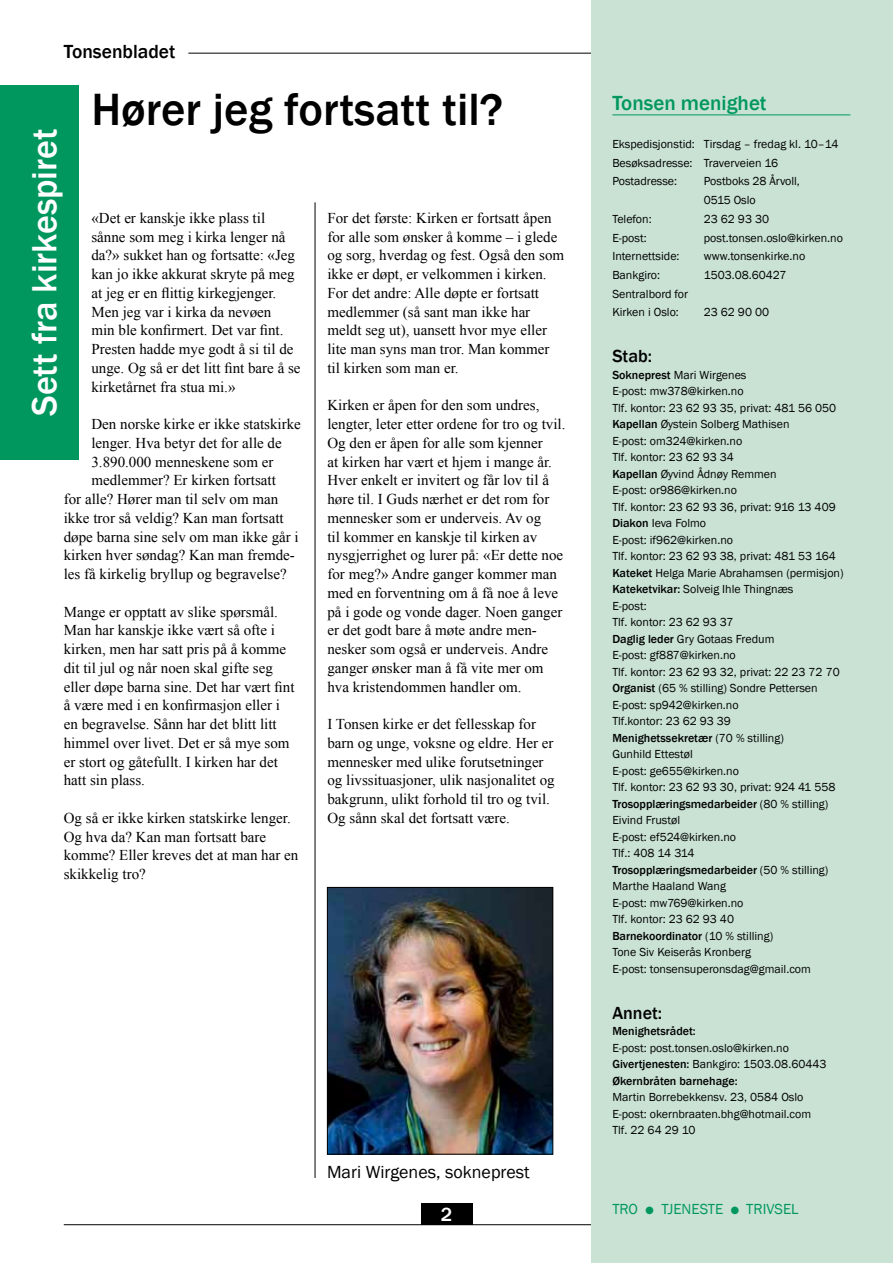
<style>
.page{position:relative;width:893px;height:1263px;background:#fff}
.page>*{position:absolute;margin:0;border:0;box-sizing:border-box;transform-origin:0 0}
.t1{font:500 46.5px "Franklin Gothic";color:#000}
.t2{font:500 36px "Franklin Gothic";color:#fff}
.t3{font:500 21px "Franklin Gothic";color:#00975f}
.t4{font:500 19.5px "Franklin Gothic";color:#000}
.t5{font:500 19.5px "Franklin Gothic";color:#fff}
.t6{font:18px "Franklin Gothic";color:#000}
.t7{font:500 18px "Franklin Gothic";color:#000}
.t8{font:15px/18.8px "Times New Roman";color:#000}
.t9{font:15px "Franklin Gothic";color:#00975f}
.t10{font:12px/16.5px "Franklin Gothic";color:#000}
.t11{font:500 12px "Franklin Gothic";color:#000}
.s1{font-weight:500}
</style>
<div class="page">
<div style="left:0;top:85px;width:79px;height:374px;background:#00975f"></div>
<hr style="left:315px;top:202px;width:1px;height:976px;background:#000">
<img style="left:329px;top:889px;width:222px;height:263px">
<div style="left:327px;top:887px;width:226px;height:267px;border:1px solid #000"></div>
<hr style="left:188px;top:53px;width:705px;height:1px;background:#000">
<hr style="left:64px;top:1224px;width:765px;height:1px;background:#000">
<div style="left:421px;top:1203px;width:51px;height:22px;background:#000"></div>
<div style="left:591px;top:0;width:302px;height:1263px;background:#c9e2d4"></div>
<hr style="left:612px;top:115px;width:238px;height:1px;background:#00975f">
<h3 class="t4" style="left:64px;top:40px;width:113px">Tonsenbladet</h3>
<h1 class="t1" style="left:91px;top:80px;width:413px">Hører jeg fortsatt til?</h1>
<h2 class="t2" style="left:22px;top:416px;width:289px;rotate:-90deg">Sett fra kirkespiret</h2>
<p class="t8" style="left:327px;top:208px;width:238px">For det første: Kirken er fortsatt åpen for alle som ønsker å komme – i glede og sorg, hverdag og fest. Også den som ikke er døpt, er velkommen i kirken.<br>For det andre: Alle døpte er fortsatt medlemmer (så sant man ikke har meldt seg ut), uansett hvor mye eller lite man syns man tror. Man kommer til kirken som man er.</p>
<p class="t8" style="left:327px;top:396px;width:240px">Kirken er åpen for den som undres, lengter, leter etter ordene for tro og tvil.<br>Og den er åpen for alle som kjenner<br>at kirken har vært et hjem i mange år.<br>Hver enkelt er invitert og får lov til å høre til. I Guds nærhet er det rom for mennesker som er underveis. Av og<br>til kommer en kanskje til kirken av nysgjerrighet og lurer på: «Er dette noe for meg?» Andre ganger kommer man med en forventning om å få noe å leve på i gode og vonde dager. Noen ganger er det godt bare å møte andre men&shy;nesker som også er underveis. Andre ganger ønsker man å få vite mer om hva kristendommen handler om.</p>
<p class="t8" style="left:327px;top:714px;width:229px">I Tonsen kirke er det fellesskap for barn og unge, voksne og eldre. Her er mennesker med ulike forutsetninger og livssituasjoner, ulik nasjonalitet og bakgrunn, ulikt forhold til tro og tvil.<br>Og sånn skal det fortsatt være.</p>
<p class="t8" style="left:91px;top:208px;width:211px">«Det er kanskje ikke plass til sånne som meg i kirka lenger nå da?» sukket han og fortsatte: «Jeg kan jo ikke akkurat skryte på meg at jeg er en flittig kirkegjenger.<br>Men jeg var i kirka da nevøen<br>min ble konfirmert. Det var fint.<br>Presten hadde mye godt å si til de unge. Og så er det litt fint bare å se kirketårnet fra stua mi.»</p>
<p class="t8" style="left:91px;top:414px;width:211px">Den norske kirke er ikke statskirke</p>
<p class="t8" style="left:91px;top:433px;width:192px">lenger. Hva betyr det for alle de</p>
<p class="t8" style="left:91px;top:452px;width:184px">3.890.000 menneskene som er</p>
<p class="t8" style="left:91px;top:471px;width:186px">medlemmer? Er kirken fortsatt</p>
<p class="t8" style="left:64px;top:489px;width:216px">for alle? Hører man til selv om man</p>
<p class="t8" style="left:64px;top:508px;width:221px">ikke tror så veldig? Kan man fortsatt</p>
<p class="t8" style="left:64px;top:527px;width:236px">døpe barna sine selv om man ikke går i</p>
<p class="t8" style="left:64px;top:546px;width:233px">kirken hver søndag? Kan man fremde-</p>
<p class="t8" style="left:64px;top:564px;width:224px">les få kirkelig bryllup og begravelse?</p>
<p class="t8" style="left:64px;top:602px;width:232px">Mange er opptatt av slike spørsmål.<br>Man har kanskje ikke vært så ofte i kirken, men har satt pris på å komme dit til jul og når noen skal gifte seg eller døpe barna sine. Det har vært fint å være med i en konfirmasjon eller i en begravelse. Sånn har det blitt litt himmel over livet. Det er så mye som er stort og gåtefullt. I kirken har det hatt sin plass.</p>
<p class="t8" style="left:64px;top:808px;width:236px">Og så er ikke kirken statskirke lenger.<br>Og hva da? Kan man fortsatt bare komme? Eller kreves det at man har en skikkelig tro?</p>
<p class="t6" style="left:327px;top:1160px;width:204px">Mari Wirgenes, sokneprest</p>
<h3 class="t5" style="left:441px;top:1202px;width:13px">2</h3>
<h3 class="t3" style="left:612px;top:90px;width:156px">Tonsen menighet</h3>
<p class="t10" style="left:612px;top:135px;width:228px;line-height:18.8px">Ekspedisjonstid: Tirsdag – fredag kl. 10–14<br>Besøksadresse: Traverveien 16<br>Postadresse:</p>
<p class="t10" style="left:704px;top:172px;width:97px;line-height:18.8px">Postboks 28 Årvoll,<br>0515 Oslo</p>
<p class="t10" style="left:612px;top:211px;width:41px">Telefon:</p>
<p class="t10" style="left:704px;top:211px;width:67px">23 62 93 30</p>
<p class="t10" style="left:612px;top:229px;width:36px">E-post:</p>
<p class="t10" style="left:704px;top:229px;width:141px">post.tonsen.oslo@kirken.no</p>
<p class="t10" style="left:612px;top:248px;width:69px">Internettside:</p>
<p class="t10" style="left:704px;top:248px;width:103px">www.tonsenkirke.no</p>
<p class="t10" style="left:612px;top:267px;width:49px">Bankgiro:</p>
<p class="t10" style="left:704px;top:267px;width:84px">1503.08.60427</p>
<p class="t10" style="left:612px;top:285px;width:77px;line-height:18.8px">Sentralbord for<br>Kirken i Oslo:</p>
<p class="t10" style="left:704px;top:304px;width:67px">23 62 90 00</p>
<p class="t7" style="left:612px;top:345px;width:41px">Stab:</p>
<p class="t10" style="left:612px;top:367px;width:233px"><span class="s1">Sokneprest</span> Mari Wirgenes<br>E-post: mw378@kirken.no<br>Tlf. kontor: 23 62 93 35, privat: 481 56 050<br><span class="s1">Kapellan</span> Øystein Solberg Mathisen<br>E-post: om324@kirken.no<br>Tlf. kontor: 23 62 93 34<br><span class="s1">Kapellan</span> Øyvind Ådnøy Remmen<br>E-post: or986@kirken.no<br>Tlf. kontor: 23 62 93 36, privat: 916 13 409<br><span class="s1">Diakon</span> Ieva Folmo<br>E-post: if962@kirken.no<br>Tlf. kontor: 23 62 93 38, privat: 481 53 164<br><span class="s1">Kateket</span> Helga Marie Abrahamsen (permisjon)<br><span class="s1">Kateketvikar:</span> Solveig Ihle Thingnæs<br>E-post:<br>Tlf. kontor: 23 62 93 37<br><span class="s1">Daglig leder</span> Gry Gotaas Fredum<br>E-post: gf887@kirken.no<br>Tlf. kontor: 23 62 93 32, privat: 22 23 72 70<br><span class="s1">Organist</span> (65 % stilling) Sondre Pettersen<br>E-post: sp942@kirken.no<br>Tlf.kontor: 23 62 93 39<br><span class="s1">Menighetssekretær</span> (70 % stilling)<br>Gunhild Ettestøl<br>E-post: ge655@kirken.no<br>Tlf. kontor: 23 62 93 30, privat: 924 41 558<br><span class="s1">Trosopplæringsmedarbeider</span> (80 % stilling)<br>Eivind Frustøl<br>E-post: ef524@kirken.no<br>Tlf.: 408 14 314<br><span class="s1">Trosopplæringsmedarbeider</span> (50 % stilling)<br>Marthe Haaland Wang<br>E-post: mw769@kirken.no<br>Tlf. kontor: 23 62 93 40<br><span class="s1">Barnekoordinator</span> (10 % stilling)<br>Tone Siv Keiserås Kronberg<br>E-post: tonsensuperonsdag@gmail.com</p>
<p class="t7" style="left:612px;top:1001px;width:51px">Annet:</p>
<p class="t11" style="left:612px;top:1024px;width:85px">Menighetsrådet:</p>
<p class="t10" style="left:612px;top:1040px;width:216px">E-post: post.tonsen.oslo@kirken.no<br><span class="s1">Givertjenesten:</span> Bankgiro: 1503.08.60443<br><span class="s1">Økernbråten barnehage:</span></p>
<p class="t10" style="left:612px;top:1089px;width:200px">Martin Borrebekkensv. 23, 0584 Oslo<br>E-post: okernbraaten.bhg@hotmail.com<br>Tlf. 22 64 29 10</p>
<p class="t9" style="left:612px;top:1200px;width:88px">Tro ● tjeneste</p>
<p class="t9" style="left:731px;top:1200px;width:69px">●trivsel</p>
</div>
